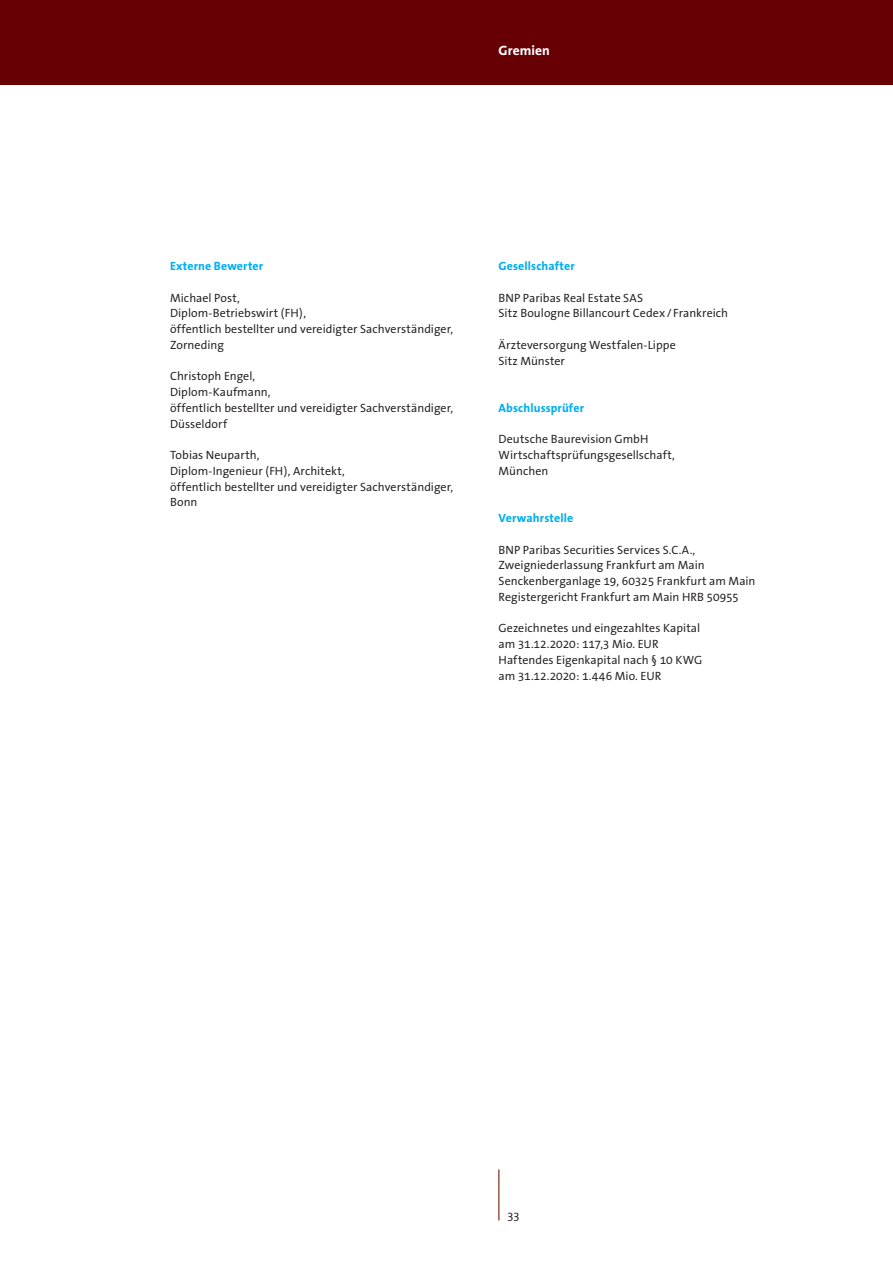
<style>
.page{position:relative;width:893px;height:1263px;background:#fff}
.page>*{position:absolute;margin:0;border:0;box-sizing:border-box;transform-origin:0 0}
.t1{font:700 13.5px "The Sans Office";letter-spacing:.005em;color:#fff}
.t2{font:12px/15.8px "The Sans Office";color:#231f20}
.t3{font:700 12px "The Sans Office";letter-spacing:.01em;color:#00aeef}
</style>
<div class="page">
<div style="left:0;top:0;width:893px;height:85px;background:#660005"></div>
<hr style="left:498px;top:1169px;width:2px;height:51px;background:#9e544a">
<p class="t1" style="left:499px;top:44px;width:53px">Gremien</p>
<p class="t3" style="left:170px;top:260px;width:95px">Externe Bewerter</p>
<p class="t2" style="left:170px;top:290px;width:285px">Michael Post,<br>Diplom-Betriebswirt (FH),<br>öffentlich bestellter und vereidigter Sachverständiger,<br>Zorneding</p>
<p class="t2" style="left:170px;top:369px;width:285px">Christoph Engel,<br>Diplom-Kaufmann,<br>öffentlich bestellter und vereidigter Sachverständiger,<br>Düsseldorf</p>
<p class="t2" style="left:170px;top:448px;width:285px">Tobias Neuparth,<br>Diplom-Ingenieur (FH), Architekt,<br>öffentlich bestellter und vereidigter Sachverständiger,<br>Bonn</p>
<p class="t3" style="left:499px;top:260px;width:78px">Gesellschafter</p>
<p class="t2" style="left:499px;top:290px;width:231px">BNP Paribas Real Estate SAS<br>Sitz Boulogne Billancourt Cedex/ Frankreich</p>
<p class="t2" style="left:499px;top:337px;width:179px">Ärzteversorgung Westfalen-Lippe<br>Sitz Münster</p>
<p class="t3" style="left:499px;top:401px;width:87px">Abschlussprüfer</p>
<p class="t2" style="left:499px;top:432px;width:178px">Deutsche Baurevision GmbH<br>Wirtschaftsprüfungsgesellschaft,<br>München</p>
<p class="t3" style="left:499px;top:512px;width:76px">Verwahrstelle</p>
<p class="t2" style="left:499px;top:542px;width:258px">BNP Paribas Securities Services S.C.A., Zweigniederlassung Frankfurt am Main Senckenberganlage 19, 60325 Frankfurt am Main Registergericht Frankfurt am Main HRB 50955</p>
<p class="t2" style="left:499px;top:621px;width:205px">Gezeichnetes und eingezahltes Kapital am 31.12.2020: 117,3 Mio. EUR Haftendes Eigenkapital nach § 10 KWG am 31.12.2020: 1.446 Mio. EUR</p>
<p class="t2" style="left:507px;top:1209px;width:14px">33</p>
</div>
